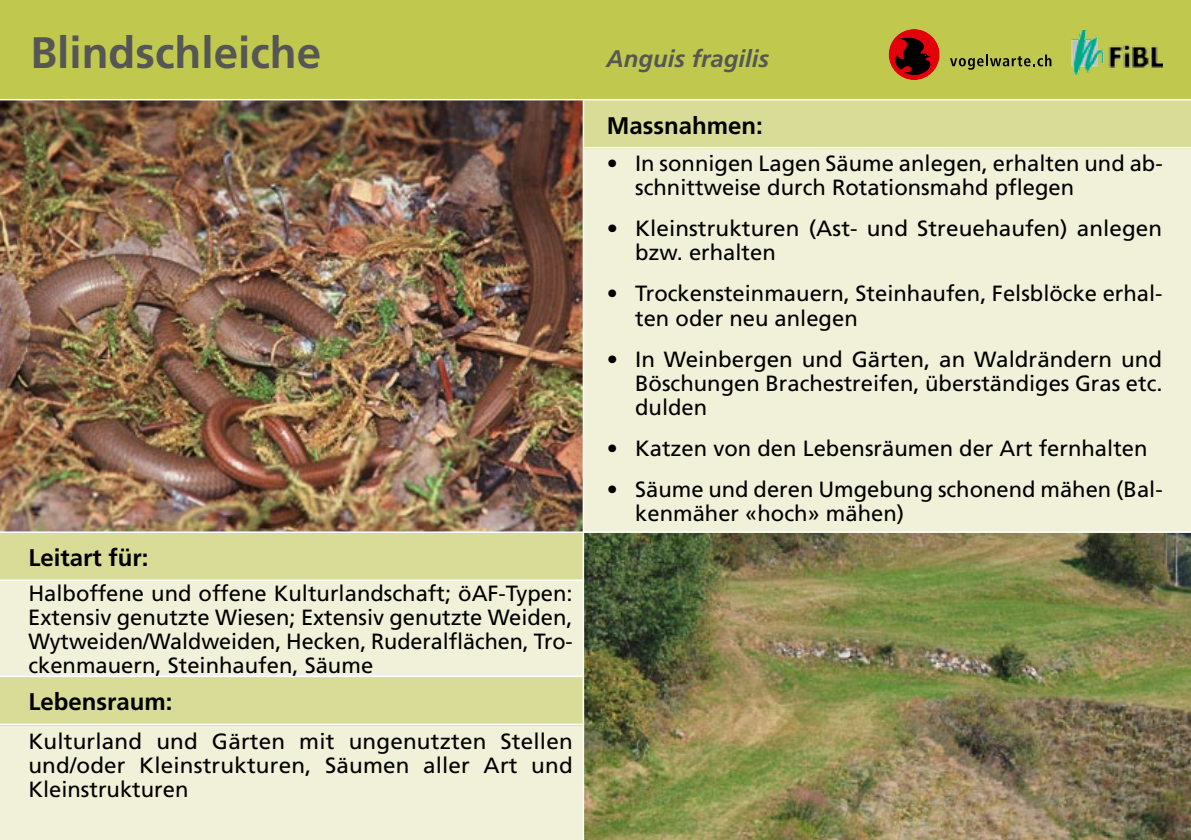
<style>
.page{position:relative;width:1191px;height:840px;background:#fff}
.page>*{position:absolute;margin:0;border:0;box-sizing:border-box;transform-origin:0 0}
.t1{font:700 44px "Frutiger";color:#565655}
.t2{font:700 24px "Frutiger";color:#000}
.t3{font:italic 700 24px "Frutiger";color:#565655}
.t4{font:22px/24px "Frutiger";color:#000}
</style>
<div class="page">
<div style="left:0;top:532px;width:584px;height:48px;background:#d9dc97"></div>
<div style="left:584px;top:101px;width:607px;height:431px;background:#f0f1d8"></div>
<div style="left:0;top:0;width:1191px;height:100px;background:#c0c94e"></div>
<div style="left:0;top:580px;width:584px;height:259px;background:#f0f1d8"></div>
<div style="left:584px;top:100px;width:607px;height:48px;background:#d9dc97"></div>
<div style="left:0;top:676px;width:584px;height:48px;background:#d9dc97"></div>
<img style="left:584px;top:532px;width:607px;height:307px">
<img style="left:0;top:100px;width:582px;height:431px">
<hr style="left:0;top:99px;width:1191px;height:1px;background:#fff">
<hr style="left:0;top:531px;width:1191px;height:1px;background:#fff">
<hr style="left:584px;top:147px;width:607px;height:1px;background:#fff">
<hr style="left:0;top:579px;width:584px;height:1px;background:#fff">
<hr style="left:0;top:675px;width:584px;height:1px;background:#fff">
<hr style="left:0;top:723px;width:584px;height:1px;background:#fff">
<hr style="left:582px;top:100px;width:2px;height:739px;background:#fff">
<svg style="left:950px;top:55px;width:101px;height:15px"></svg>
<div style="left:888px;top:29px;width:51px;height:51px;background:#e3000b;border-radius:50%"></div>
<svg style="left:895px;top:35px;width:36px;height:40px"></svg>
<img style="left:1071px;top:31px;width:91px;height:44px">
<h1 class="t1" style="left:30px;top:27px;width:292px">Blindschleiche</h1>
<p class="t2" style="left:28px;top:543px;width:122px">Leitart für:</p>
<p class="t4" style="left:28px;top:580px;width:546px;text-align:justify">Halboffene und offene Kulturlandschaft; öAF-Typen:<br>Extensiv genutzte Wiesen; Extensiv genutzte Weiden, Wytweiden/Waldweiden, Hecken, Ruderalflächen, Tro&shy;ckenmauern, Steinhaufen, Säume</p>
<p class="t2" style="left:28px;top:687px;width:146px">Lebensraum:</p>
<p class="t4" style="left:28px;top:729px;width:546px;text-align:justify">Kulturland und Gärten mit ungenutzten Stellen und/oder Kleinstrukturen, Säumen aller Art und Kleinstrukturen</p>
<p class="t3" style="left:606px;top:44px;width:164px">Anguis fragilis</p>
<p class="t2" style="left:607px;top:111px;width:157px">Massnahmen:</p>
<p class="t4" style="left:635px;top:151px;width:529px;text-indent:-28px">• In sonnigen Lagen Säume anlegen, erhalten und ab&shy;schnittweise durch Rotationsmahd pflegen</p>
<p class="t4" style="left:635px;top:216px;width:528px;text-indent:-28px">• Kleinstrukturen (Ast- und Streuehaufen) anlegen bzw. erhalten</p>
<p class="t4" style="left:635px;top:281px;width:529px;text-indent:-28px">• Trockensteinmauern, Steinhaufen, Felsblöcke erhal&shy;ten oder neu anlegen</p>
<p class="t4" style="left:635px;top:346px;width:529px;text-align:justify;text-indent:-28px">• In Weinbergen und Gärten, an Waldrändern und Böschungen Brachestreifen, überständiges Gras etc. dulden</p>
<p class="t4" style="left:607px;top:435px;width:542px">• Katzen von den Lebensräumen der Art fernhalten</p>
<p class="t4" style="left:635px;top:476px;width:529px;text-indent:-28px">• Säume und deren Umgebung schonend mähen (Bal&shy;kenmäher «hoch» mähen)</p>
</div>
